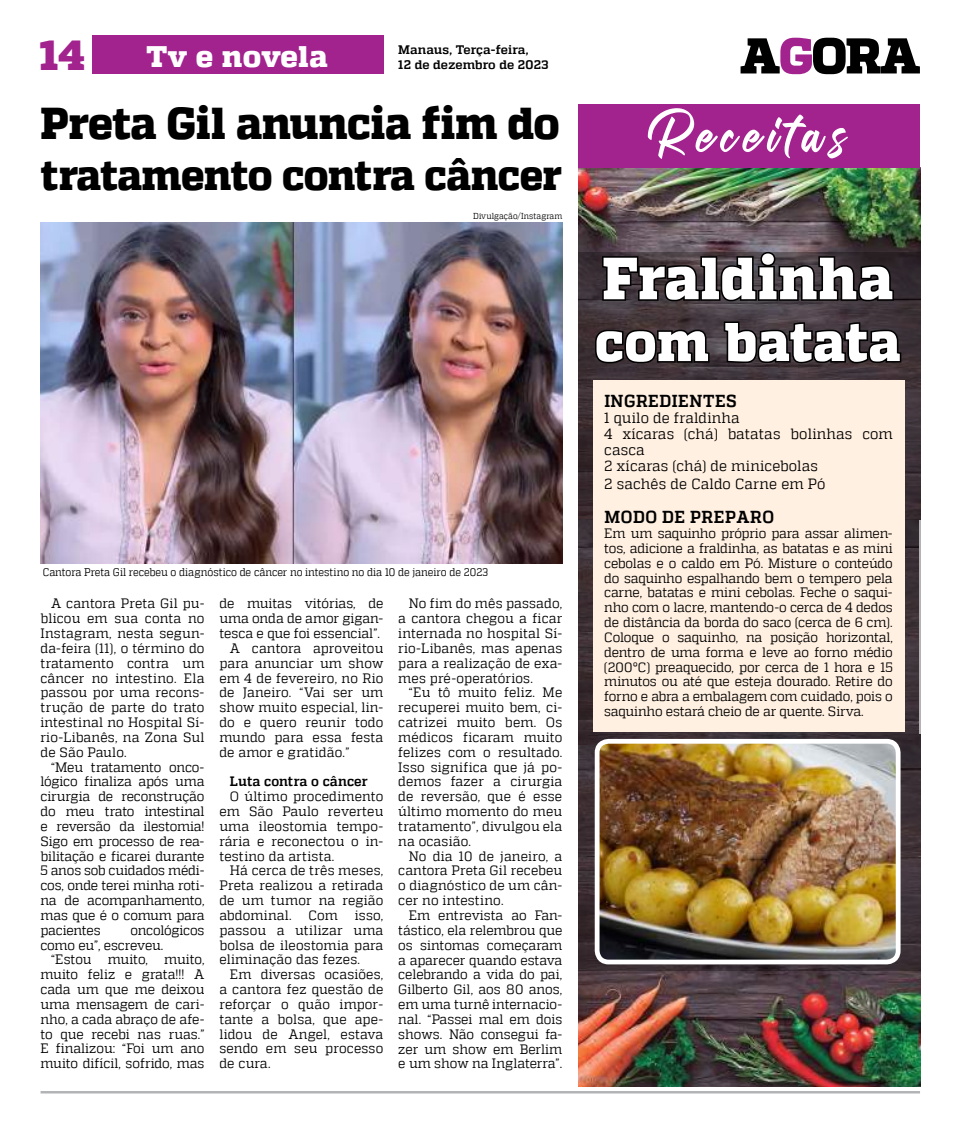
<style>
.page{position:relative;width:957px;height:1134px;background:#fff}
.page>*{position:absolute;margin:0;border:0;box-sizing:border-box;transform-origin:0 0}
.t1{font:800 59.38px "MW Quadon";letter-spacing:.01em;color:#fff;scale:.95 1}
.t2{font:800 54.38px "MW Quadon";letter-spacing:-.005em;color:#fff;scale:.95 1}
.t3{font:800 44.5px "MW Quadon";letter-spacing:-.01em;color:#000;scale:.95 1}
.t4{font:800 42px "MW Quadon";letter-spacing:-.02em;color:#000;scale:.95 1}
.t5{font:800 41.88px "MW Quadon";color:#a2228e}
.t6{font:800 29.62px "MW Quadon";letter-spacing:.01em;color:#fff}
.t7{font:700 17.25px "MW Quadon";letter-spacing:.035em;color:#000;scale:.95 1}
.t8{font:14.88px/16.4px "MW Quadon";letter-spacing:.01em;color:#000;scale:.95 1}
.t9{font:13.62px/14.9px "MW Quadon";letter-spacing:.005em;color:#000;text-align:justify;scale:.95 1}
.t10{font:13.62px/14.9px "MW Quadon";letter-spacing:-.015em;color:#000;scale:.95 1}
.t11{font:700 13.62px "MW Quadon";letter-spacing:.005em;color:#000;scale:.95 1}
.t12{font:700 12.38px "MW Quadon";letter-spacing:.005em;color:#000}
.t13{font:11.12px "MW Quadon";color:#000;scale:.9 1}
.t14{font:8.62px "MW Quadon";letter-spacing:.01em;color:#000;scale:.9 1}
</style>
<div class="page">
<svg style="left:740px;top:38px;width:180px;height:36px"></svg>
<hr style="left:41px;top:1091px;width:879px;height:2px;background:#b1b3b5">
<img style="left:40px;top:223px;width:522px;height:341px">
<div style="left:92px;top:35px;width:291px;height:39px;background:#a2228e"></div>
<img style="left:578px;top:168px;width:342px;height:84px">
<img style="left:578px;top:971px;width:342px;height:115px">
<svg style="left:578px;top:252px;width:342px;height:719px;background:#41353b"></svg>
<img style="left:597px;top:741px;width:301px;height:221px">
<div style="left:595px;top:739px;width:305px;height:225px;border:5px solid #fff;border-radius:11px"></div>
<svg style="left:600px;top:250px;width:295px;height:54px;background:#312a2e"></svg>
<svg style="left:593px;top:327px;width:118px;height:38px;background:#292123"></svg>
<svg style="left:722px;top:320px;width:181px;height:45px;background:#2d2529"></svg>
<div style="left:593px;top:380px;width:311px;height:352px;background:#fff0e1"></div>
<div style="left:578px;top:104px;width:342px;height:64px;background:#a2228e"></div>
<svg style="left:648px;top:108px;width:200px;height:51px"></svg>
<h3 class="t5" style="left:40px;top:30px;width:47px">14</h3>
<h3 class="t6" style="left:146px;top:39px;width:183px">Tv e novela</h3>
<p class="t12" style="left:398px;top:43px;width:132px">Manaus, Terça-feira,</p>
<p class="t12" style="left:398px;top:58px;width:152px">12 de dezembro de 2023</p>
<h3 class="t3" style="left:41px;top:98px;width:548px">Preta Gil anuncia fim do</h3>
<h3 class="t4" style="left:41px;top:151px;width:550px">tratamento contra câncer</h3>
<p class="t14" style="left:473px;top:211px;width:100px">Divulgação/Instagram</p>
<p class="t13" style="left:43px;top:565px;width:496px">Cantora Preta Gil recebeu o diagnóstico de câncer no intestino no dia 10 de janeiro de 2023</p>
<p class="t9" style="left:40px;top:596px;width:174px;text-indent:11px">A cantora Preta Gil pu&shy;blicou em sua conta no Instagram, nesta segun&shy;da-feira (11), o término do tratamento contra um câncer no intestino. Ela passou por uma recons&shy;trução de parte do trato intestinal no Hospital Sí&shy;rio-Libanês, na Zona Sul de São Paulo.</p>
<p class="t9" style="left:40px;top:759px;width:174px;text-indent:11px">“Meu tratamento onco&shy;lógico finaliza após uma cirurgia de reconstrução do meu trato intestinal e reversão da ilestomia!<br>Sigo em processo de rea&shy;bilitação e ficarei durante 5 anos sob cuidados médi&shy;cos, onde terei minha roti&shy;na de acompanhamento, mas que é o comum para pacientes</p>
<p class="t10" style="left:40px;top:922px;width:174px;text-indent:90px">oncológicos como eu”, escreveu.</p>
<p class="t9" style="left:40px;top:952px;width:174px;text-indent:11px">“Estou muito, muito, muito feliz e grata!!! A cada um que me deixou uma mensagem de cari&shy;nho, a cada abraço de afe&shy;to que recebi nas ruas.” E finalizou: “Foi um ano muito difícil, sofrido, mas</p>
<p class="t9" style="left:219px;top:596px;width:174px">de muitas vitórias, de</p>
<p class="t9" style="left:219px;top:611px;width:174px">uma onda de amor gigan-</p>
<p class="t9" style="left:219px;top:626px;width:171px">tesca e que foi essencial”.</p>
<p class="t9" style="left:230px;top:641px;width:163px">A cantora aproveitou</p>
<p class="t9" style="left:219px;top:655px;width:174px">para anunciar um show</p>
<p class="t9" style="left:219px;top:670px;width:174px">em 4 de fevereiro, no Rio</p>
<p class="t9" style="left:219px;top:685px;width:174px">de Janeiro. “Vai ser um</p>
<p class="t9" style="left:219px;top:700px;width:174px">show muito especial, lin-</p>
<p class="t9" style="left:219px;top:715px;width:174px">do e quero reunir todo</p>
<p class="t9" style="left:219px;top:730px;width:174px">mundo para essa festa</p>
<p class="t9" style="left:219px;top:744px;width:138px">de amor e gratidão.”</p>
<p class="t11" style="left:230px;top:774px;width:146px">Luta contra o câncer</p>
<p class="t9" style="left:219px;top:789px;width:174px;text-indent:11px">O último procedimento em São Paulo reverteu uma ileostomia tempo&shy;rária e reconectou o in&shy;testino da artista.</p>
<p class="t9" style="left:219px;top:863px;width:174px;text-indent:11px">Há cerca de três meses, Preta realizou a retirada de um tumor na região abdominal. Com isso, passou a utilizar uma bolsa de ileostomia para eliminação das fezes.</p>
<p class="t9" style="left:219px;top:967px;width:174px;text-indent:11px">Em diversas ocasiões, a cantora fez questão de reforçar o quão impor&shy;tante a bolsa, que ape&shy;lidou de Angel, estava sendo em seu processo de cura.</p>
<p class="t9" style="left:398px;top:596px;width:174px;text-indent:11px">No fim do mês passado, a cantora chegou a ficar internada no hospital Sí&shy;rio-Libanês, mas apenas para a realização de exa&shy;mes pré-operatórios.</p>
<p class="t9" style="left:398px;top:685px;width:174px;text-indent:11px">“Eu tô muito feliz. Me recuperei muito bem, ci&shy;catrizei muito bem. Os médicos ficaram muito felizes com o resultado.<br>Isso significa que já po&shy;demos fazer a cirurgia de reversão, que é esse último momento do meu tratamento”, divulgou ela na ocasião.</p>
<p class="t9" style="left:398px;top:848px;width:174px;text-indent:11px">No dia 10 de janeiro, a cantora Preta Gil recebeu o diagnóstico de um cân&shy;cer no intestino.</p>
<p class="t9" style="left:398px;top:908px;width:174px;text-indent:11px">Em entrevista ao Fan&shy;tástico, ela relembrou que os sintomas começaram a aparecer quando estava celebrando a vida do pai, Gilberto Gil, aos 80 anos, em uma turnê internacio&shy;nal. “Passei mal em dois shows. Não consegui fa&shy;zer um show em Berlim e um show na Inglaterra”.</p>
<h1 class="t1" style="left:602px;top:243px;width:308px">Fraldinha</h1>
<h2 class="t2" style="left:595px;top:310px;width:323px">com batata</h2>
<p class="t7" style="left:604px;top:391px;width:141px">INGREDIENTES</p>
<p class="t8" style="left:604px;top:410px;width:305px">1 quilo de fraldinha<br>4 xícaras (chá) batatas bolinhas com casca<br>2 xícaras (chá) de minicebolas<br>2 sachês de Caldo Carne em Pó</p>
<p class="t7" style="left:604px;top:507px;width:180px">MODO DE PREPARO</p>
<p class="t9" style="left:604px;top:526px;width:305px">Em um saquinho próprio para assar alimen&shy;tos, adicione a fraldinha, as batatas e as mini cebolas e o caldo em Pó. Misture o conteúdo do saquinho espalhando bem o tempero pela carne, batatas e mini cebolas. Feche o saqui&shy;nho com o lacre, mantendo-o cerca de 4 dedos de distância da borda do saco (cerca de 6 cm).<br>Coloque o saquinho, na posição horizontal, dentro de uma forma e leve ao forno médio (200°C) preaquecido, por cerca de 1 hora e 15 minutos ou até que esteja dourado. Retire do forno e abra a embalagem com cuidado, pois o saquinho estará cheio de ar quente. Sirva.</p>
</div>
